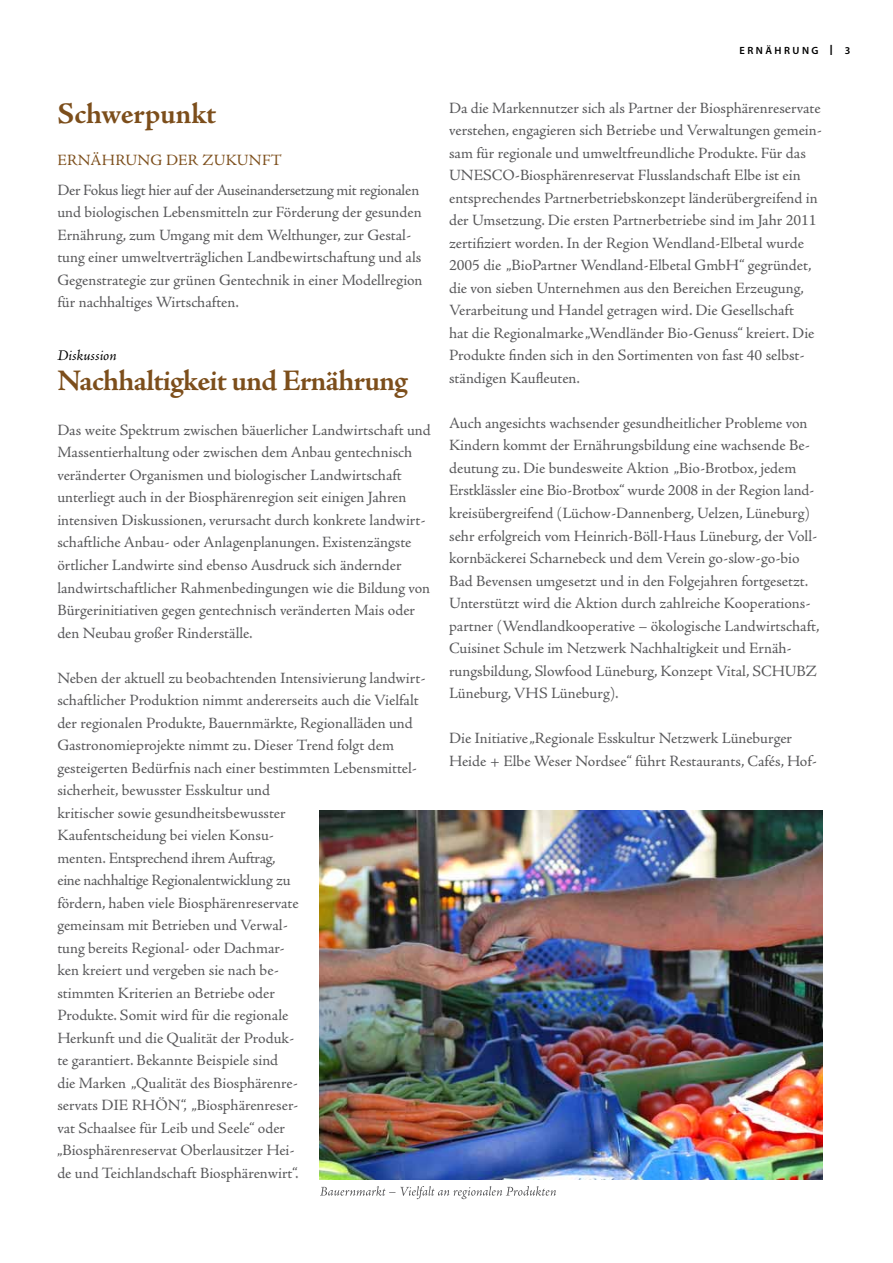
<style>
.page{position:relative;width:893px;height:1263px;background:#fff}
.page>*{position:absolute;margin:0;border:0;box-sizing:border-box;transform-origin:0 0}
.t1{font:700 30px "Adobe Jenson Pro";letter-spacing:-.025em;color:#7c4e1b}
.t2{font:700 30px "Adobe Jenson Pro";letter-spacing:-.005em;color:#7c4e1b}
.t3{font:15.75px/22.5px "Adobe Jenson Pro";letter-spacing:-.005em;color:#58585a}
.t4{font:15.75px "Adobe Jenson Pro";color:#7c4e1b}
.t5{font:italic 15px "Adobe Jenson Pro";color:#000}
.t6{font:600 10.5px "Myriad Pro";letter-spacing:.235em;color:#000}
.s1{font-weight:400;font-size:15px}
</style>
<div class="page">
<img style="left:320px;top:810px;width:503px;height:370px">
<svg style="left:320px;top:1186px;width:236px;height:13px"></svg>
<p class="t6" style="left:739px;top:44px;width:112px">ERNÄHRUNG <span class="s1">I</span> 3</p>
<h1 class="t2" style="left:57px;top:96px;width:160px">Schwerpunkt</h1>
<p class="t4" style="left:58px;top:151px;width:58px">Ernährung</p>
<p class="t4" style="left:166px;top:151px;width:12px">der</p>
<p class="t4" style="left:202px;top:151px;width:24px">Zukunft</p>
<p class="t3" style="left:57px;top:179px;width:367px">Der Fokus liegt hier auf der Auseinandersetzung mit regionalen und biologischen Lebensmitteln zur Förderung der gesunden Ernährung, zum Umgang mit dem Welthunger, zur Gestal&shy;tung einer umweltverträglichen Landbewirtschaftung und als Gegenstrategie zur grünen Gentechnik in einer Modellregion für nachhaltiges Wirtschaften.</p>
<p class="t5" style="left:57px;top:347px;width:61px">Diskussion</p>
<h1 class="t1" style="left:57px;top:363px;width:352px">Nachhaltigkeit und Ernährung</h1>
<p class="t3" style="left:57px;top:419px;width:375px">Das weite Spektrum zwischen bäuerlicher Landwirtschaft und Massentierhaltung oder zwischen dem Anbau gentechnisch veränderter Organismen und biologischer Landwirtschaft unterliegt auch in der Biosphärenregion seit einigen Jahren intensiven Diskussionen, verursacht durch konkrete landwirt&shy;schaftliche Anbau- oder Anlagenplanungen. Existenzängste örtlicher Landwirte sind ebenso Ausdruck sich ändernder landwirtschaftlicher Rahmenbedingungen wie die Bildung von Bürgerinitiativen gegen gentechnisch veränderten Mais oder den Neubau großer Rinderställe.</p>
<p class="t3" style="left:57px;top:667px;width:370px">Neben der aktuell zu beobachtenden Intensivierung landwirt&shy;schaftlicher Produktion nimmt andererseits auch die Vielfalt der regionalen Produkte, Bauernmärkte, Regionalläden und Gastronomieprojekte nimmt zu. Dieser Trend folgt dem gesteigerten Bedürfnis nach einer bestimmten Lebensmittel&shy;sicherheit, bewusster Esskultur und<br>kritischer sowie gesundheitsbewusster<br>Kaufentscheidung bei vielen Konsu-<br>menten. Entsprechend ihrem Auftrag,<br>eine nachhaltige Regionalentwicklung zu<br>fördern, haben viele Biosphärenreservate<br>gemeinsam mit Betrieben und Verwal-<br>tung bereits Regional- oder Dachmar-<br>ken kreiert und vergeben sie nach be-<br>stimmten Kriterien an Betriebe oder<br>Produkte. Somit wird für die regionale<br>Herkunft und die Qualität der Produk-<br>te garantiert. Bekannte Beispiele sind<br>die Marken „Qualität des Biosphärenre-<br>servats DIE RHÖN“, „Biosphärenreser-<br>vat Schaalsee für Leib und Seele“ oder<br>„Biosphärenreservat Oberlausitzer Hei-<br>de und Teichlandschaft Biosphärenwirt“.</p>
<p class="t3" style="left:449px;top:97px;width:374px">Da die Markennutzer sich als Partner der Biosphärenreservate verstehen, engagieren sich Betriebe und Verwaltungen gemein&shy;sam für regionale und umweltfreundliche Produkte. Für das UNESCO-Biosphärenreservat Flusslandschaft Elbe ist ein entsprechendes Partnerbetriebskonzept länderübergreifend in der Umsetzung. Die ersten Partnerbetriebe sind im Jahr 2011 zertifiziert worden. In der Region Wendland-Elbetal wurde 2005 die „BioPartner Wendland-Elbetal GmbH“ gegründet, die von sieben Unternehmen aus den Bereichen Erzeugung, Verarbeitung und Handel getragen wird. Die Gesellschaft<br>hat die Regionalmarke „Wendländer Bio-Genuss“ kreiert. Die Produkte finden sich in den Sortimenten von fast 40 selbst&shy;ständigen Kaufleuten.</p>
<p class="t3" style="left:449px;top:412px;width:372px">Auch angesichts wachsender gesundheitlicher Probleme von Kindern kommt der Ernährungsbildung eine wachsende Be&shy;deutung zu. Die bundesweite Aktion „Bio-Brotbox, jedem Erstklässler eine Bio-Brotbox“ wurde 2008 in der Region land&shy;kreisübergreifend (Lüchow-Dannenberg, Uelzen, Lüneburg) sehr erfolgreich vom Heinrich-Böll-Haus Lüneburg, der Voll&shy;kornbäckerei Scharnebeck und dem Verein go-slow-go-bio Bad Bevensen umgesetzt und in den Folgejahren fortgesetzt.<br>Unterstützt wird die Aktion durch zahlreiche Kooperations&shy;partner (Wendlandkooperative – ökologische Landwirtschaft, Cuisinet Schule im Netzwerk Nachhaltigkeit und Ernäh&shy;rungsbildung, Slowfood Lüneburg, Konzept Vital, SCHUBZ Lüneburg, VHS Lüneburg).</p>
<p class="t3" style="left:449px;top:727px;width:369px">Die Initiative „Regionale Esskultur Netzwerk Lüneburger<br>Heide + Elbe Weser Nordsee“ führt Restaurants, Cafés, Hof-</p>
</div>
